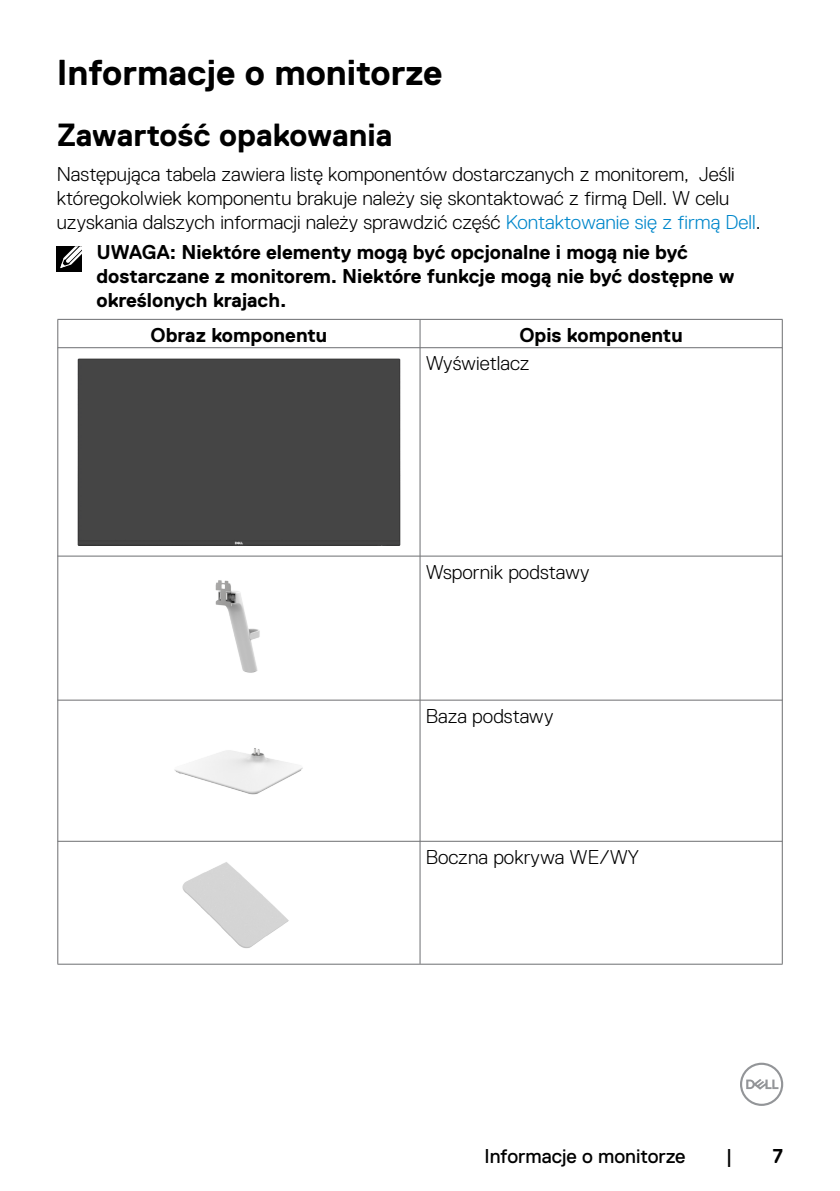
<style>
.page{position:relative;width:840px;height:1191px;background:#fff}
.page>*{position:absolute;margin:0;border:0;box-sizing:border-box;transform-origin:0 0}
.Head1{font:700 36px "Dell Replica";color:#000}
.Head2{font:700 32px "Dell Replica";color:#000}
.Paragraph{font:300 20px/24px "Dell Replica";color:#000}
.Note{font:700 20px/24px "Dell Replica";color:#000}
.Table_Paragraph{font:300 20px "Dell Replica";color:#000}
.t1{font:20px "Dell Replica";color:#000}
.s1{color:#0087cb}
</style>
<div class="page">
<svg style="left:740px;top:1062px;width:42px;height:44px"></svg>
<div style="left:57px;top:246px;width:25px;height:26px;background:#000"></div>
<svg style="left:60px;top:246px;width:22px;height:23px"></svg>
<hr style="left:57px;top:319px;width:363px;height:1px;background:#6d6e71">
<svg style="left:57px;top:320px;width:1px;height:27px"></svg>
<hr style="left:420px;top:319px;width:362px;height:1px;background:#6d6e71">
<svg style="left:419px;top:320px;width:1px;height:27px"></svg>
<svg style="left:781px;top:320px;width:1px;height:27px"></svg>
<hr style="left:57px;top:347px;width:363px;height:1px;background:#6d6e71">
<hr style="left:57px;top:348px;width:1px;height:208px;background:#6d6e71">
<hr style="left:419px;top:347px;width:363px;height:1px;background:#6d6e71">
<hr style="left:419px;top:348px;width:1px;height:208px;background:#6d6e71">
<hr style="left:781px;top:348px;width:1px;height:208px;background:#6d6e71">
<hr style="left:57px;top:556px;width:363px;height:1px;background:#6d6e71">
<hr style="left:57px;top:556px;width:1px;height:144px;background:#6d6e71">
<hr style="left:419px;top:556px;width:363px;height:1px;background:#6d6e71">
<hr style="left:419px;top:556px;width:1px;height:144px;background:#6d6e71">
<hr style="left:781px;top:556px;width:1px;height:144px;background:#6d6e71">
<hr style="left:57px;top:700px;width:363px;height:1px;background:#6d6e71">
<hr style="left:57px;top:700px;width:1px;height:141px;background:#6d6e71">
<hr style="left:419px;top:700px;width:363px;height:1px;background:#6d6e71">
<hr style="left:419px;top:700px;width:1px;height:141px;background:#6d6e71">
<hr style="left:781px;top:700px;width:1px;height:141px;background:#6d6e71">
<hr style="left:57px;top:841px;width:363px;height:1px;background:#6d6e71">
<hr style="left:57px;top:841px;width:1px;height:122px;background:#6d6e71">
<hr style="left:419px;top:841px;width:363px;height:1px;background:#6d6e71">
<hr style="left:419px;top:841px;width:1px;height:122px;background:#6d6e71">
<hr style="left:781px;top:841px;width:1px;height:122px;background:#6d6e71">
<hr style="left:57px;top:963px;width:363px;height:1px;background:#6d6e71">
<hr style="left:420px;top:963px;width:362px;height:1px;background:#6d6e71">
<div style="left:77px;top:358px;width:324px;height:188px;background:#454545"></div>
<img style="left:215px;top:580px;width:45px;height:93px">
<img style="left:174px;top:748px;width:129px;height:47px">
<img style="left:182px;top:862px;width:107px;height:86px">
<p class="Head1" style="left:57px;top:52px;width:387px">Informacje o monitorze</p>
<p class="Head2" style="left:57px;top:117px;width:337px">Zawartość opakowania</p>
<p class="Paragraph" style="left:57px;top:162px;width:704px">Następująca tabela zawiera listę komponentów dostarczanych z monitorem, Jeśli któregokolwiek komponentu brakuje należy się skontaktować z firmą Dell. W celu uzyskania dalszych informacji należy sprawdzić część <span class="s1">Kontaktowanie się z firmą Dell</span>.</p>
<p class="Note" style="left:96px;top:240px;width:639px">UWAGA: Niektóre elementy mogą być opcjonalne i mogą nie być dostarczane z monitorem. Niektóre funkcje mogą nie być dostępne w określonych krajach.</p>
<p class="Note" style="left:150px;top:323px;width:178px">Obraz komponentu</p>
<p class="Note" style="left:519px;top:323px;width:165px">Opis komponentu</p>
<p class="Table_Paragraph" style="left:425px;top:352px;width:105px">Wyświetlacz</p>
<p class="Table_Paragraph" style="left:425px;top:561px;width:165px">Wspornik podstawy</p>
<p class="Table_Paragraph" style="left:425px;top:704px;width:129px">Baza podstawy</p>
<p class="Table_Paragraph" style="left:425px;top:846px;width:215px">Boczna pokrywa WE/WY</p>
<p class="t1" style="left:484px;top:1144px;width:202px">Informacje o monitorze</p>
<p class="t1" style="left:725px;top:1144px;width:8px">|</p>
<p class="Note" style="left:772px;top:1143px;width:12px">7</p>
</div>
